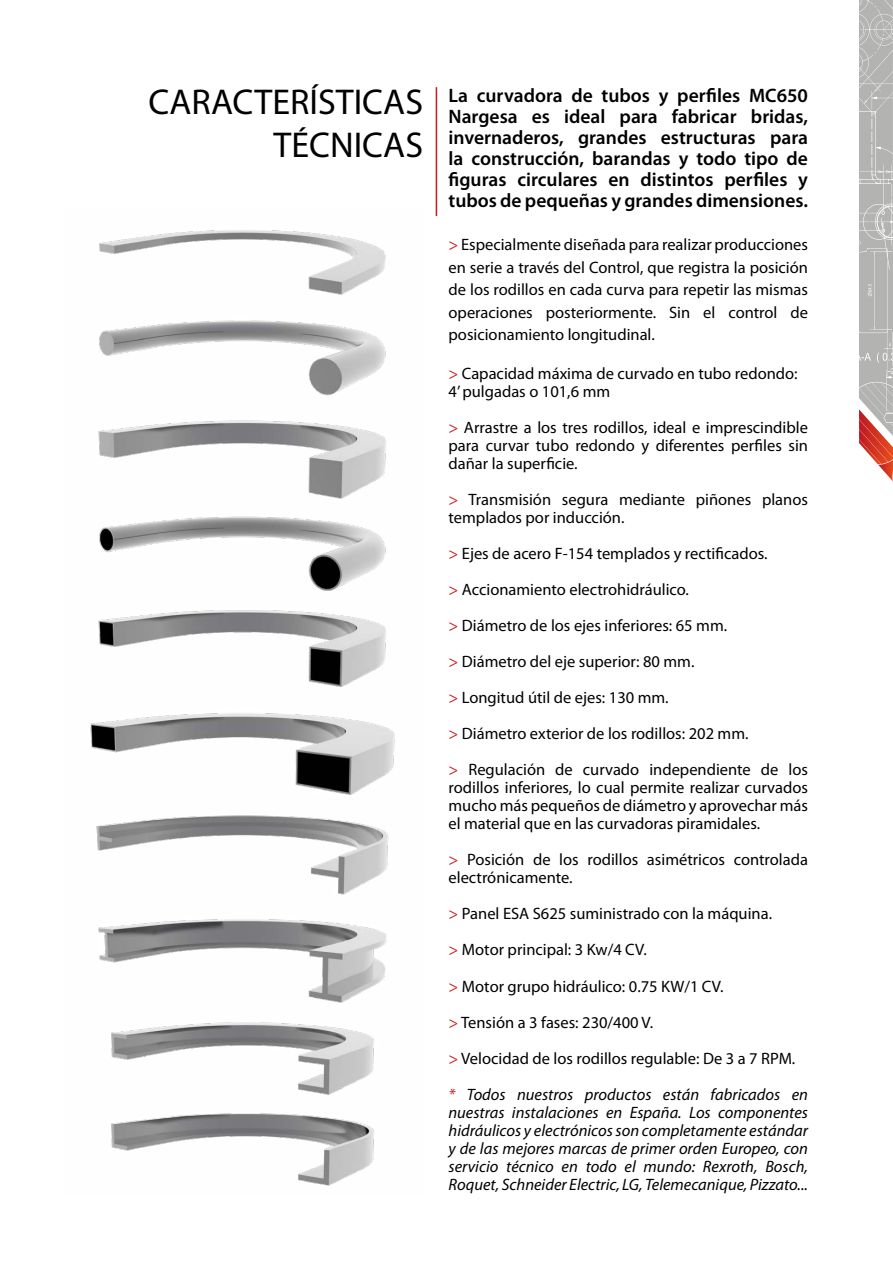
<style>
.page{position:relative;width:893px;height:1263px;background:#fff}
.page>*{position:absolute;margin:0;border:0;box-sizing:border-box;transform-origin:0 0}
.t1{font:36px/43.2px "Myriad Pro";color:#000;text-align:right}
.t2{font:600 19.5px/21px "Myriad Pro";color:#000;text-align:justify}
.t3{font:16.5px/36px "Myriad Pro";color:#000}
.t4{font:italic 16.5px/18px "Myriad Pro";color:#000;text-align:justify}
.s1{color:#cd1719}
.s2{font-style:italic;color:#cd1719}
.s3{font-style:italic}
</style>
<div class="page">
<svg style="left:859px;top:0;width:34px;height:481px"></svg>
<hr style="left:436px;top:87px;width:1px;height:129px;background:#cd1719">
<img style="left:90px;top:230px;width:305px;height:956px">
<h1 class="t1" style="left:148px;top:80px;width:276px">CARACTERÍSTICAS<br>TÉCNICAS</h1>
<p class="t2" style="left:449px;top:84px;width:361px">La curvadora de tubos y perfiles MC650<br>Nargesa es ideal para fabricar bridas, invernaderos, grandes estructuras para la construcción, barandas y todo tipo de figuras circulares en distintos perfiles y tubos de pequeñas y grandes dimensiones.</p>
<p class="t3" style="left:449px;top:233px;width:361px;line-height:22.5px;text-align:justify"><span class="s1">&gt;</span> Especialmente diseñada para realizar producciones en serie a través del Control, que registra la posición de los rodillos en cada curva para repetir las mismas operaciones posteriormente. Sin el control de posicionamiento longitudinal.</p>
<p class="t3" style="left:449px;top:365px;width:351px;line-height:18px"><span class="s1">&gt;</span> Capacidad máxima de curvado en tubo redondo:<br>4’ pulgadas o 101,6 mm</p>
<p class="t3" style="left:449px;top:419px;width:361px;line-height:18px;text-align:justify"><span class="s1">&gt;</span> Arrastre a los tres rodillos, ideal e imprescindible para curvar tubo redondo y diferentes perfiles sin dañar la superficie.</p>
<p class="t3" style="left:449px;top:491px;width:361px;line-height:18px"><span class="s1">&gt;</span> Transmisión segura mediante piñones planos templados por inducción.</p>
<p class="t3" style="left:449px;top:536px;width:361px"><span class="s1">&gt;</span> Ejes de acero F-154 templados y rectificados.<br><span class="s1">&gt;</span> Accionamiento electrohidráulico.<br><span class="s1">&gt;</span> Diámetro de los ejes inferiores: 65 mm.<br><span class="s1">&gt;</span> Diámetro del eje superior: 80 mm.<br><span class="s1">&gt;</span> Longitud útil de ejes: 130 mm.<br><span class="s1">&gt;</span> Diámetro exterior de los rodillos: 202 mm.<br><span class="s1">&gt;</span> Regulación de curvado independiente de los</p>
<p class="t3" style="left:449px;top:779px;width:361px;line-height:18px;text-align:justify">rodillos inferiores, lo cual permite realizar curvados mucho más pequeños de diámetro y aprovechar más el material que en las curvadoras piramidales.</p>
<p class="t3" style="left:449px;top:851px;width:361px;line-height:18px"><span class="s1">&gt;</span> Posición de los rodillos asimétricos controlada electrónicamente.</p>
<p class="t3" style="left:449px;top:896px;width:361px"><span class="s1">&gt;</span> Panel ESA S625 suministrado con la máquina.<br><span class="s1">&gt;</span> Motor principal: 3 Kw/4 CV.<br><span class="s1">&gt;</span> Motor grupo hidráulico: 0.75 KW/1 CV.<br><span class="s1">&gt;</span> Tensión a 3 fases: 230/400 V.<br><span class="s1">&gt;</span> Velocidad de los rodillos regulable: De 3 a 7 RPM.<br><span class="s2">*</span> <span class="s3">Todos nuestros productos están fabricados en</span></p>
<p class="t4" style="left:449px;top:1103px;width:361px">nuestras instalaciones en España. Los componentes hidráulicos y electrónicos son completamente estándar y de las mejores marcas de primer orden Europeo, con servicio técnico en todo el mundo: Rexroth, Bosch, Roquet, Schneider Electric, LG, Telemecanique, Pizzato...</p>
</div>
